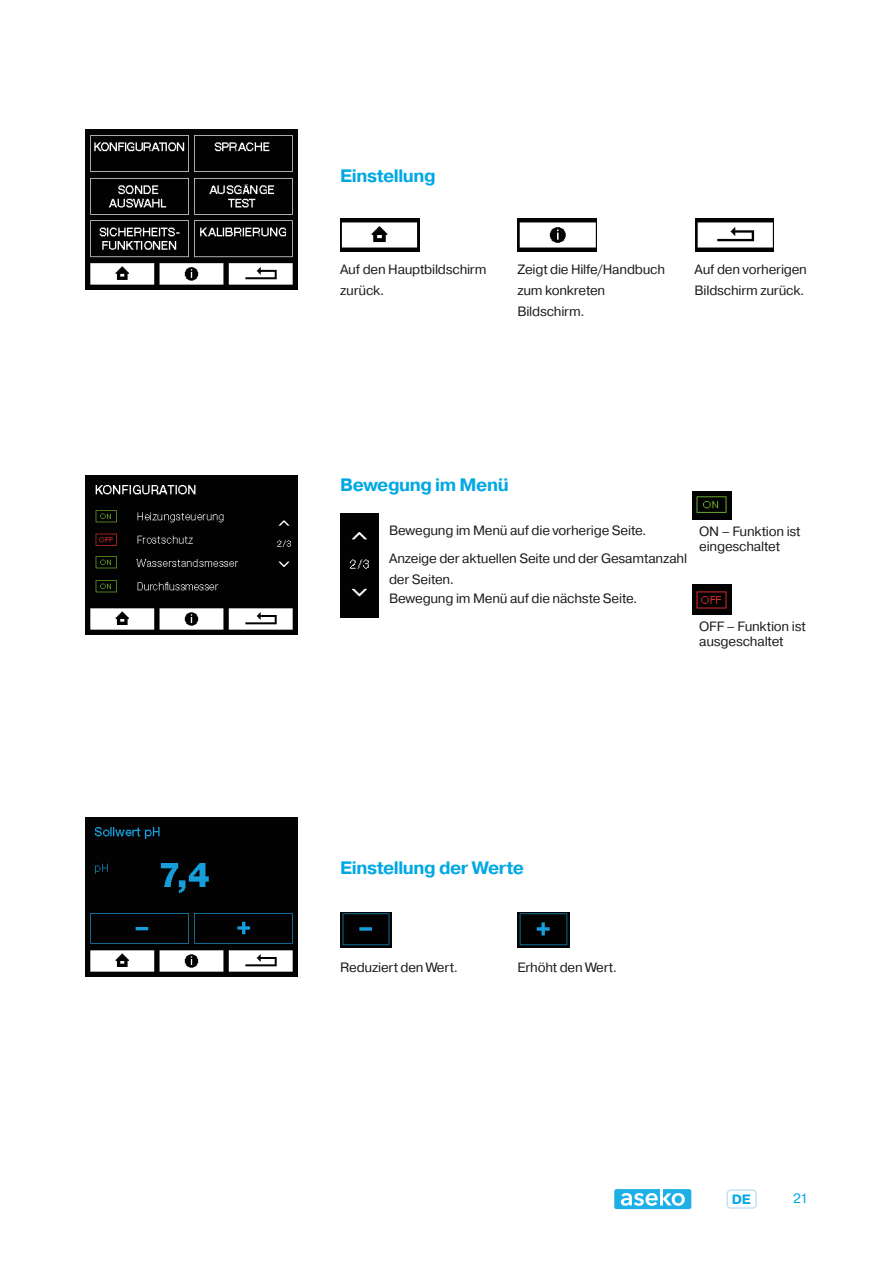
<style>
.page{position:relative;width:893px;height:1263px;background:#fff}
.page>*{position:absolute;margin:0;border:0;box-sizing:border-box;transform-origin:0 0}
.Nadpis_2{font:700 18px "Pragmatica";letter-spacing:-.025em;color:#00a8e3}
.t1{font:13.5px/21px "Pragmatica";letter-spacing:-.015em;color:#1d1d1b}
.t2{font:700 13.5px "Pragmatica";color:#00a8e3}
.t3{font:13.5px "Pragmatica";color:#00a8e3}
</style>
<div class="page">
<div style="left:726px;top:1189px;width:31px;height:20px;border:2px solid #c7e2f4;border-radius:4px"></div>
<svg style="left:614px;top:1189px;width:77px;height:20px"></svg>
<img style="left:340px;top:912px;width:52px;height:35px">
<img style="left:518px;top:912px;width:51px;height:35px">
<img style="left:85px;top:130px;width:213px;height:159px">
<img style="left:85px;top:475px;width:213px;height:160px">
<img style="left:85px;top:817px;width:213px;height:160px">
<div style="left:340px;top:514px;width:39px;height:103px;background:#020203"></div>
<img style="left:693px;top:491px;width:38px;height:29px">
<img style="left:693px;top:585px;width:38px;height:30px">
<img style="left:340px;top:219px;width:79px;height:32px">
<img style="left:517px;top:219px;width:79px;height:32px">
<img style="left:695px;top:219px;width:79px;height:32px">
<p class="Nadpis_2" style="left:340px;top:164px;width:97px">Einstellung</p>
<p class="t1" style="left:340px;top:259px;width:148px">Auf den Hauptbildschirm zurück.</p>
<p class="t1" style="left:517px;top:259px;width:149px">Zeigt die Hilfe/Handbuch zum konkreten<br>Bildschirm.</p>
<p class="t1" style="left:694px;top:259px;width:114px">Auf den vorherigen<br>Bildschirm zurück.</p>
<p class="Nadpis_2" style="left:340px;top:473px;width:170px">Bewegung im Menü</p>
<p class="t1" style="left:389px;top:520px;width:259px">Bewegung im Menü auf die vorherige Seite.</p>
<p class="t1" style="left:389px;top:548px;width:300px">Anzeige der aktuellen Seite und der Gesamtanzahl der Seiten.</p>
<p class="t1" style="left:389px;top:588px;width:250px">Bewegung im Menü auf die nächste Seite.</p>
<p class="t1" style="left:699px;top:524px;width:103px;line-height:15px">ON – Funktion ist eingeschaltet</p>
<p class="t1" style="left:699px;top:620px;width:108px;line-height:15px">OFF – Funktion ist ausgeschaltet</p>
<p class="Nadpis_2" style="left:340px;top:856px;width:186px">Einstellung der Werte</p>
<p class="t1" style="left:340px;top:957px;width:119px">Reduziert den Wert.</p>
<p class="t1" style="left:517px;top:957px;width:101px">Erhöht den Wert.</p>
<p class="t2" style="left:732px;top:1190px;width:21px">DE</p>
<p class="t3" style="left:793px;top:1190px;width:16px">21</p>
</div>
